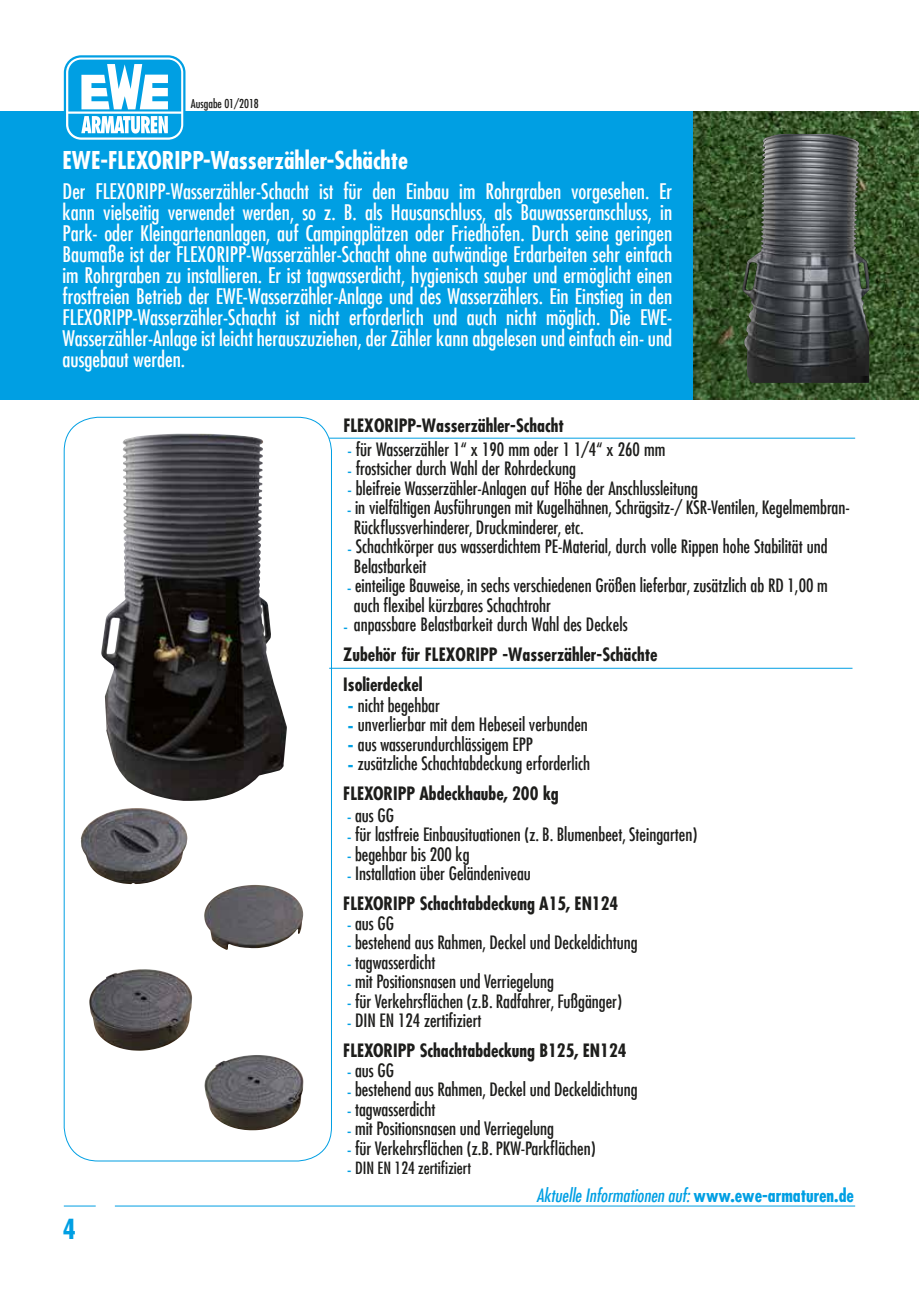
<style>
.page{position:relative;width:919px;height:1289px;background:#fff}
.page>*{position:absolute;margin:0;border:0;box-sizing:border-box;transform-origin:0 0}
.t1{font:700 condensed 27px "Futura Com";color:#009fe3}
.t2{font:700 condensed 24px "Futura Com";color:#fff}
.t3{font:500 condensed 21px/21px "Futura Com";color:#fff;text-align:justify}
.t4{font:500 condensed 18px/19.5px "Futura Com";color:#1d1d1b}
.t5{font:700 condensed 18px/29.7px "Futura Com";color:#1d1d1b}
.t6{font:italic 500 condensed 18px "Futura Com";color:#009fe3}
.t7{font:500 condensed 16.5px "Futura Com";color:#1d1d1b}
.t8{font:500 condensed 12px "Futura Com";color:#1d1d1b}
.s1{color:#009fe3}
.s2{font-weight:500;color:#009fe3}
.s3{font-weight:500}
.s4{font-weight:700;color:#009fe3}
.s5{font-weight:700}
.s6{font-size:18px;color:#009fe3}
.s7{font-weight:700;font-style:normal}
</style>
<div class="page">
<div style="left:0;top:112px;width:918px;height:288px;background:#009fe3"></div>
<hr style="left:115px;top:1205px;width:740px;height:1px;background:#009fe3">
<hr style="left:64px;top:1205px;width:32px;height:1px;background:#009fe3">
<hr style="left:329px;top:438px;width:526px;height:1px;background:#009fe3">
<svg style="left:64px;top:55px;width:121px;height:87px"></svg>
<svg style="left:66px;top:58px;width:117px;height:82px"></svg>
<svg style="left:68px;top:60px;width:113px;height:77px"></svg>
<hr style="left:329px;top:668px;width:523px;height:1px;background:#009fe3">
<img style="left:693px;top:112px;width:225px;height:288px">
<img style="left:101px;top:434px;width:182px;height:366px">
<img style="left:204px;top:884px;width:99px;height:65px">
<img style="left:204px;top:1055px;width:99px;height:75px">
<img style="left:89px;top:969px;width:103px;height:81px">
<img style="left:81px;top:808px;width:106px;height:76px">
<img style="left:746px;top:134px;width:34px;height:129px">
<p class="t8" style="left:191px;top:95px;width:69px">Ausgabe 01/2018</p>
<h2 class="t2" style="left:63px;top:144px;width:347px">EWE-FLEXORIPP-Wasserzähler-Schächte</h2>
<p class="t3" style="left:63px;top:180px;width:611px">Der FLEXORIPP-Wasserzähler-Schacht ist für den Einbau im Rohrgraben vorgesehen. Er kann vielseitig verwendet werden, so z. B. als Hausanschluss, als Bauwasseranschluss, in Park- oder Kleingartenanlagen, auf Campingplätzen oder Friedhöfen. Durch seine geringen Baumaße ist der FLEXORIPP-Wasserzähler-Schacht ohne aufwändige Erdarbeiten sehr einfach im Rohrgraben zu installieren. Er ist tagwasserdicht, hygienisch sauber und ermöglicht einen frostfreien Betrieb der EWE-Wasserzähler-Anlage und des Wasserzählers. Ein Einstieg in den FLEXORIPP-Wasserzähler-Schacht ist nicht erforderlich und auch nicht möglich. Die EWE-Wasserzähler-Anlage ist leicht herauszuziehen, der Zähler kann abgelesen und einfach ein- und ausgebaut werden.</p>
<p class="t5" style="left:343px;top:410px;width:222px">FLEXORIPP-Wasserzähler-Schacht</p>
<p class="t4" style="left:347px;top:439px;width:319px"><span class="s1">-</span> für Wasserzähler 1“ x 190 mm oder 1 1/4“ x 260 mm</p>
<p class="t4" style="left:347px;top:458px;width:230px"><span class="s1">-</span> frostsicher durch Wahl der Rohrdeckung</p>
<p class="t4" style="left:347px;top:478px;width:352px"><span class="s1">-</span> bleifreie Wasserzähler-Anlagen auf Höhe der Anschlussleitung</p>
<p class="t4" style="left:354px;top:497px;width:497px;text-indent:-7px"><span class="s1">-</span> in vielfältigen Ausführungen mit Kugelhähnen, Schrägsitz-/ KSR-Ventilen, Kegelmembran-<br>Rückflussverhinderer, Druckminderer, etc.</p>
<p class="t4" style="left:354px;top:536px;width:475px;text-indent:-7px"><span class="s1">-</span> Schachtkörper aus wasserdichtem PE-Material, durch volle Rippen hohe Stabilität und<br>Belastbarkeit</p>
<p class="t4" style="left:354px;top:575px;width:475px;text-indent:-7px"><span class="s1">-</span> einteilige Bauweise, in sechs verschiedenen Größen lieferbar, zusätzlich ab RD 1,00 m auch flexibel kürzbares Schachtrohr</p>
<p class="t5" style="left:343px;top:609px;width:316px"><span class="s2">-</span> <span class="s3">anpassbare Belastbarkeit durch Wahl des Deckels<br></span>Zubehör für FLEXORIPP -Wasserzähler-Schächte<br>Isolierdeckel</p>
<p class="t4" style="left:348px;top:695px;width:94px"><span class="s4">-</span> nicht begehbar</p>
<p class="t4" style="left:348px;top:714px;width:242px"><span class="s4">-</span> unverlierbar mit dem Hebeseil verbunden</p>
<p class="t4" style="left:348px;top:734px;width:187px"><span class="s4">-</span> aus wasserundurchlässigem EPP</p>
<p class="t4" style="left:343px;top:748px;width:248px;line-height:30px"><span class="s4">-</span> zusätzliche Schachtabdeckung erforderlich<br><span class="s5">FLEXORIPP Abdeckhaube, 200 kg</span></p>
<p class="t4" style="left:347px;top:805px;width:49px"><span class="s1">-</span> aus GG</p>
<p class="t4" style="left:347px;top:824px;width:352px"><span class="s1">-</span> für lastfreie Einbausituationen (z. B. Blumenbeet, Steingarten)</p>
<p class="t4" style="left:347px;top:844px;width:124px"><span class="s1">-</span> begehbar bis 200 kg</p>
<p class="t5" style="left:343px;top:858px;width:276px"><span class="s2">-</span> <span class="s3">Installation über Geländeniveau<br></span>FLEXORIPP Schachtabdeckung A15, EN124</p>
<p class="t4" style="left:347px;top:913px;width:49px"><span class="s1">-</span> aus GG</p>
<p class="t4" style="left:347px;top:932px;width:292px"><span class="s1">-</span> bestehend aus Rahmen, Deckel und Deckeldichtung</p>
<p class="t4" style="left:347px;top:952px;width:90px"><span class="s1">-</span> tagwasserdicht</p>
<p class="t4" style="left:347px;top:971px;width:208px"><span class="s1">-</span> mit Positionsnasen und Verriegelung</p>
<p class="t4" style="left:347px;top:991px;width:276px"><span class="s1">-</span> für Verkehrsflächen (z.B. Radfahrer, Fußgänger)</p>
<p class="t5" style="left:343px;top:1005px;width:285px"><span class="s2">-</span> <span class="s3">DIN EN 124 zertifiziert<br></span>FLEXORIPP Schachtabdeckung B125, EN124</p>
<p class="t4" style="left:347px;top:1060px;width:49px"><span class="s1">-</span> aus GG</p>
<p class="t4" style="left:347px;top:1079px;width:292px"><span class="s1">-</span> bestehend aus Rahmen, Deckel und Deckeldichtung</p>
<p class="t4" style="left:347px;top:1099px;width:90px"><span class="s1">-</span> tagwasserdicht</p>
<p class="t4" style="left:347px;top:1118px;width:208px"><span class="s1">-</span> mit Positionsnasen und Verriegelung</p>
<p class="t4" style="left:347px;top:1138px;width:250px"><span class="s1">-</span> für Verkehrsflächen (z.B. PKW-Parkflächen)</p>
<p class="t7" style="left:347px;top:1156px;width:125px"><span class="s6">-</span> DIN EN 124 zertifiziert</p>
<h1 class="t1" style="left:63px;top:1211px;width:15px">4</h1>
<p class="t6" style="left:536px;top:1182px;width:319px">Aktuelle Informationen auf: <span class="s7">www.ewe-armaturen.de</span></p>
</div>
